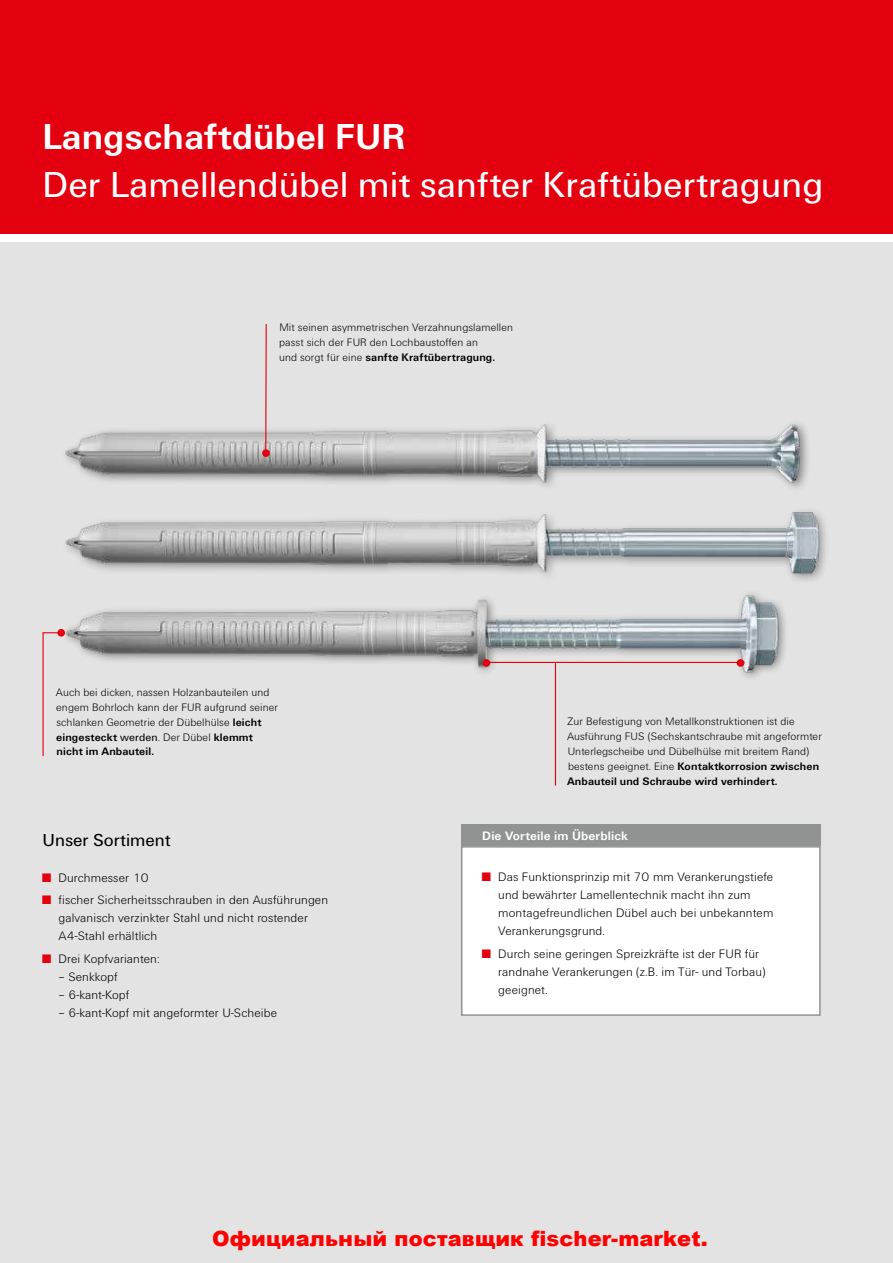
<style>
.page{position:relative;width:893px;height:1263px;background:#fff}
.page>*{position:absolute;margin:0;border:0;box-sizing:border-box;transform-origin:0 0}
.t1{font:37.5px "Fi We";color:#fff}
.t2{font:700 37.5px "Fi We";color:#fff}
.t3{font:900 21px "Arial";letter-spacing:.005em;color:#f00}
.t4{font:18px "Fi We";color:#000}
.t5{font:300 12.75px/18px "Fi We";letter-spacing:.01em;color:#000}
.t6{font:700 12.75px "Fi We";letter-spacing:.01em;color:#fff}
.t7{font:300 11.25px/14.9px "Fi We";letter-spacing:.01em;color:#000}
.s1{font-weight:700}
.s2{font-weight:400}
.s3{font-weight:400;color:#e3000f}
</style>
<div class="page">
<div style="left:0;top:242px;width:893px;height:1021px;background:#e3e3e3"></div>
<div style="left:0;top:0;width:893px;height:234px;background:#e3000f"></div>
<div style="left:461px;top:846px;width:360px;height:170px;background:#fff;border:2px solid #919292"></div>
<div style="left:461px;top:825px;width:360px;height:21px;background:#919292"></div>
<img style="left:65px;top:423px;width:743px;height:48px">
<img style="left:65px;top:608px;width:720px;height:79px">
<hr style="left:265px;top:324px;width:2px;height:129px;background:#e3000f">
<div style="left:262px;top:449px;width:8px;height:8px;background:#e3000f;border-radius:50%"></div>
<hr style="left:43px;top:633px;width:1px;height:123px;background:#e3000f">
<div style="left:57px;top:629px;width:8px;height:8px;background:#e3000f;border-radius:50%"></div>
<svg style="left:43px;top:632px;width:15px;height:1px"></svg>
<img style="left:65px;top:471px;width:761px;height:137px">
<hr style="left:555px;top:663px;width:1px;height:123px;background:#e3000f">
<div style="left:737px;top:659px;width:7px;height:8px;background:#e3000f;border-radius:50%"></div>
<div style="left:483px;top:659px;width:7px;height:8px;background:#e3000f;border-radius:50%"></div>
<hr style="left:486px;top:662px;width:258px;height:1px;background:#e3000f">
<h1 class="t2" style="left:43px;top:116px;width:365px">Langschaftdübel FUR</h1>
<h1 class="t1" style="left:43px;top:164px;width:782px">Der Lamellendübel mit sanfter Kraftübertragung</h1>
<p class="t7" style="left:279px;top:320px;width:235px">Mit seinen asymmetrischen Verzahnungslamellen passt sich der FUR den Lochbaustoffen an<br>und sorgt für eine <span class="s1">sanfte Kraftübertragung.</span></p>
<p class="t7" style="left:56px;top:685px;width:224px">Auch bei dicken, nassen Holzanbauteilen und engem Bohrloch kann der FUR aufgrund seiner schlanken Geometrie der Dübelhülse <span class="s1">leicht eingesteckt</span> <span class="s2">werden</span>. Der Dübel <span class="s1">klemmt nicht im Anbauteil.</span></p>
<p class="t7" style="left:567px;top:714px;width:256px">Zur Befestigung von Metallkonstruktionen ist die Ausführung FUS (Sechskantschraube mit angeformter Unterlegscheibe und Dübelhülse mit breitem Rand) bestens geeignet. Eine <span class="s1">Kontaktkorrosion zwischen Anbauteil und Schraube wird verhindert.</span></p>
<h3 class="t4" style="left:43px;top:830px;width:130px">Unser Sortiment</h3>
<p class="t5" style="left:43px;top:869px;width:108px"><span class="s3">■</span> Durchmesser 10</p>
<p class="t5" style="left:59px;top:891px;width:271px;text-indent:-16px"><span class="s3">■</span> fischer Sicherheitsschrauben in den Ausführungen galvanisch verzinkter Stahl und nicht rostender<br>A4-Stahl erhältlich</p>
<p class="t5" style="left:43px;top:949px;width:119px"><span class="s3">■</span> Drei Kopfvarianten:</p>
<p class="t5" style="left:59px;top:967px;width:60px">– Senkkopf</p>
<p class="t5" style="left:59px;top:985px;width:72px">– 6-kant-Kopf</p>
<p class="t5" style="left:59px;top:1003px;width:220px">– 6-kant-Kopf mit angeformter U-Scheibe</p>
<p class="t6" style="left:482px;top:829px;width:147px">Die Vorteile im Überblick</p>
<p class="t5" style="left:498px;top:868px;width:277px;text-indent:-16px"><span class="s3">■</span> Das Funktionsprinzip mit 70 mm Verankerungstiefe und bewährter Lamellentechnik macht ihn zum montagefreundlichen Dübel auch bei unbekanntem Verankerungsgrund.</p>
<p class="t5" style="left:498px;top:944px;width:269px;text-indent:-16px"><span class="s3">■</span> Durch seine geringen Spreizkräfte ist der FUR für randnahe Verankerungen (z.B. im Tür- und Torbau) geeignet.</p>
<h2 class="t3" style="left:212px;top:1223px;width:497px">Официальный поставщик fischer-market.</h2>
</div>
